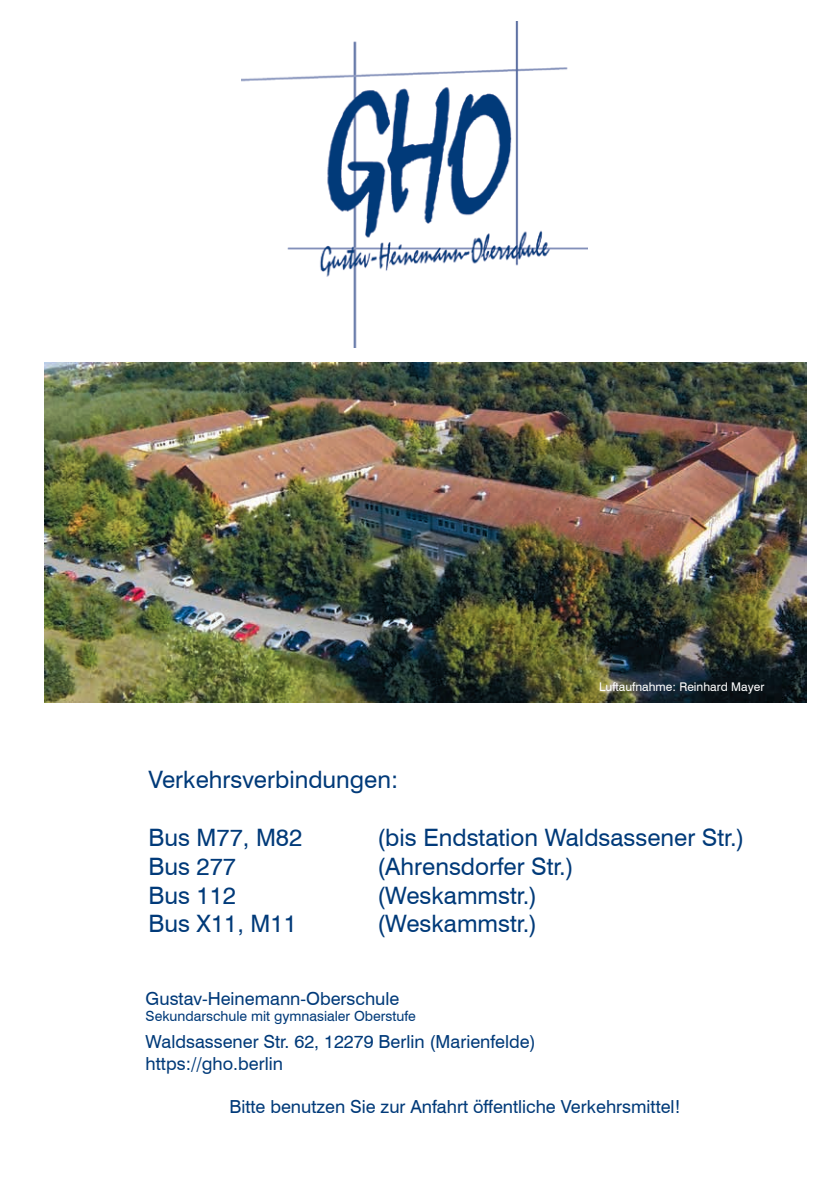
<style>
.page{position:relative;width:840px;height:1191px;background:#fff}
.page>*{position:absolute;margin:0;border:0;box-sizing:border-box;transform-origin:0 0}
.t1{font:24px "Swiss 721 BT";color:#013a79}
.t2{font:18px/21.6px "Swiss 721 BT";color:#013a79}
.t3{font:14px "Swiss 721 BT";color:#013a79}
.t4{font:12px "Swiss 721 BT";color:#fff}
</style>
<div class="page">
<img style="left:44px;top:362px;width:762px;height:340px">
<img style="left:241px;top:21px;width:346px;height:326px">
<p class="t4" style="left:598px;top:679px;width:167px">Luftaufnahme: Reinhard Mayer</p>
<h1 class="t1" style="left:148px;top:765px;width:251px">Verkehrsverbindungen:</h1>
<h1 class="t1" style="left:148px;top:823px;width:155px">Bus M77, M82</h1>
<h1 class="t1" style="left:377px;top:823px;width:369px">(bis Endstation Waldsassener Str.)</h1>
<h1 class="t1" style="left:148px;top:851px;width:89px">Bus 277</h1>
<h1 class="t1" style="left:377px;top:851px;width:198px">(Ahrensdorfer Str.)</h1>
<h1 class="t1" style="left:148px;top:880px;width:89px">Bus 112</h1>
<h1 class="t1" style="left:377px;top:880px;width:161px">(Weskammstr.)</h1>
<h1 class="t1" style="left:148px;top:909px;width:150px">Bus X11, M11</h1>
<h1 class="t1" style="left:377px;top:909px;width:161px">(Weskammstr.)</h1>
<p class="t2" style="left:146px;top:987px;width:255px">Gustav-Heinemann-Oberschule</p>
<p class="t3" style="left:146px;top:1007px;width:271px">Sekundarschule mit gymnasialer Oberstufe</p>
<p class="t2" style="left:146px;top:1030px;width:391px">Waldsassener Str. 62, 12279 Berlin (Marienfelde) https://gho.berlin</p>
<p class="t2" style="left:229px;top:1095px;width:452px">Bitte benutzen Sie zur Anfahrt öffentliche Verkehrsmittel!</p>
</div>
